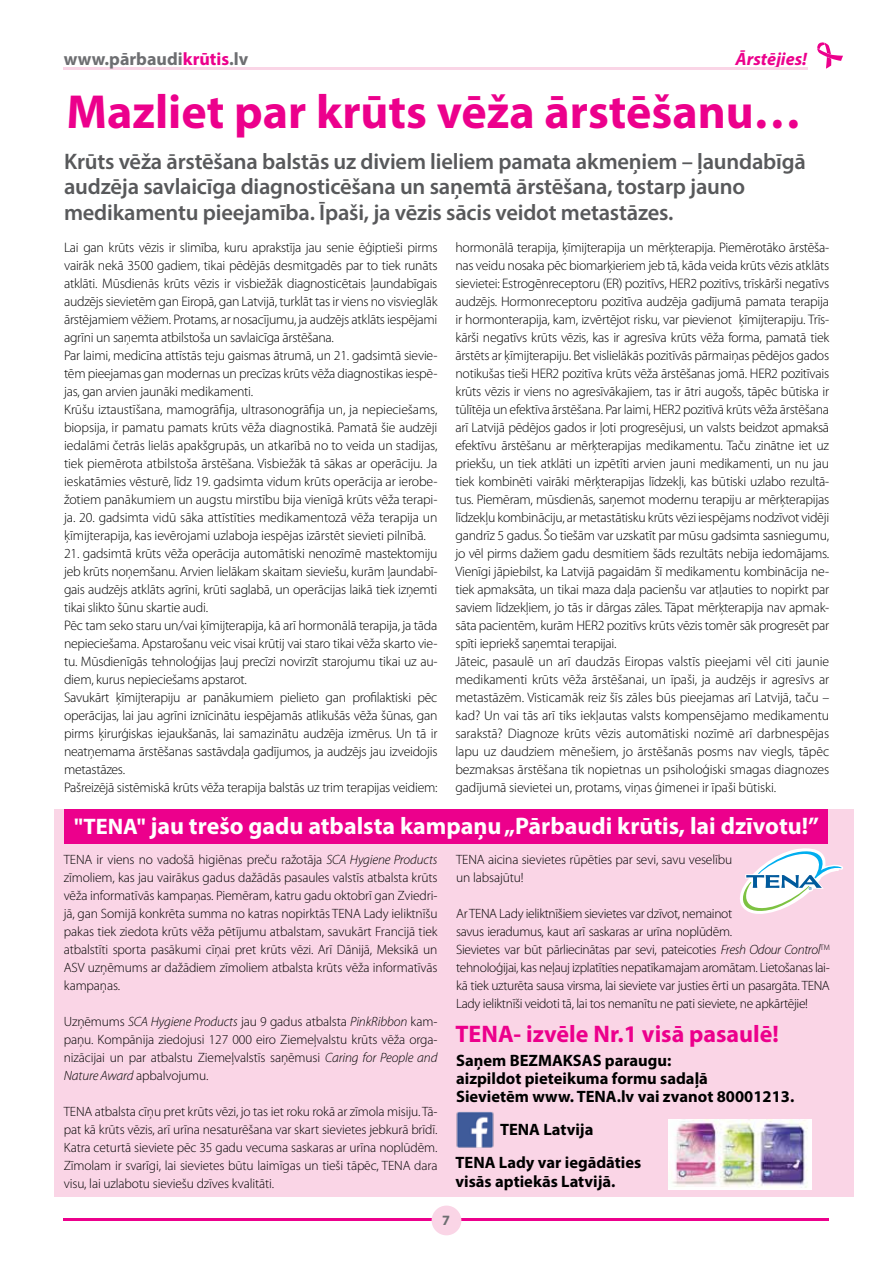
<style>
.page{position:relative;width:893px;height:1263px;background:#fff}
.page>*{position:absolute;margin:0;border:0;box-sizing:border-box;transform-origin:0 0}
.t1{font:700 48px "Myriad Pro";color:#ec008c}
.t2{font:700 24px "Myriad Pro";color:#fff}
.t3{font:700 24px "Myriad Pro";color:#ec008c}
.t4{font:600 22.5px/25.5px "Myriad Pro";letter-spacing:-.01em;color:#58595b}
.t5{font:700 22.5px "Myriad Pro";color:#fff}
.t6{font:700 18px "Myriad Pro";color:#6d6e71}
.t7{font:italic 700 18px "Myriad Pro";color:#ec008c}
.t8{font:700 16.5px/18px "Myriad Pro";color:#000}
.t9{font:700 14.25px "Myriad Pro";color:#6d6e71}
.t10{font:300 13.8px/18px "Myriad Pro";letter-spacing:-.02em;color:#000}
.t11{font:300 13.5px/18px "Myriad Pro";letter-spacing:-.025em;color:#000;text-align:justify}
.s1{color:#ec008c}
.s2{font-size:22.5px}
.s3{font-style:italic}
</style>
<div class="page">
<div style="left:54px;top:809px;width:800px;height:388px;background:#fad5e6"></div>
<hr style="left:64px;top:67px;width:744px;height:3px;background:#fad5e6">
<hr style="left:64px;top:1218px;width:765px;height:2px;background:#ec008c">
<div style="left:432px;top:1205px;width:29px;height:30px;background:#fad5e6;border-radius:50%"></div>
<svg style="left:817px;top:42px;width:26px;height:27px"></svg>
<div style="left:65px;top:809px;width:763px;height:35px;background:#ec008c"></div>
<img style="left:669px;top:1119px;width:142px;height:71px">
<img style="left:456px;top:1111px;width:38px;height:37px">
<svg style="left:740px;top:848px;width:103px;height:66px"></svg>
<h3 class="t7" style="left:735px;top:47px;width:73px">Ārstējies!</h3>
<h3 class="t6" style="left:64px;top:47px;width:186px">www.pārbaudi<span class="s1">krūtis</span>.lv</h3>
<h1 class="t1" style="left:66px;top:81px;width:737px">Mazliet par krūts vēža ārstēšanu…</h1>
<h3 class="t4" style="left:64px;top:148px;width:743px">Krūts vēža ārstēšana balstās uz diviem lieliem pamata akmeņiem – ļaundabīgā audzēja savlaicīga diagnosticēšana un saņemtā ārstēšana, tostarp jauno medikamentu pieejamība. Īpaši, ja vēzis sācis veidot metastāzes.</h3>
<p class="t10" style="left:64px;top:238px;width:375px">Lai gan krūts vēzis ir slimība, kuru aprakstīja jau senie ēģiptieši pirms vairāk nekā 3500 gadiem, tikai pēdējās desmitgadēs par to tiek runāts atklāti. Mūsdienās krūts vēzis ir visbiežāk diagnosticētais ļaundabīgais audzējs sievietēm gan Eiropā, gan Latvijā, turklāt tas ir viens no visvieglāk ārstējamiem vēžiem. Protams, ar nosacījumu, ja audzējs atklāts iespējami agrīni un saņemta atbilstoša un savlaicīga ārstēšana.<br>Par laimi, medicīna attīstās teju gaismas ātrumā, un 21. gadsimtā sievie&shy;tēm pieejamas gan modernas un precīzas krūts vēža diagnostikas iespē&shy;jas, gan arvien jaunāki medikamenti.<br>Krūšu iztaustīšana, mamogrāfija, ultrasonogrāfija un, ja nepieciešams, biopsija, ir pamatu pamats krūts vēža diagnostikā. Pamatā šie audzēji iedalāmi četrās lielās apakšgrupās, un atkarībā no to veida un stadijas, tiek piemērota atbilstoša ārstēšana. Visbiežāk tā sākas ar operāciju. Ja ieskatāmies vēsturē, līdz 19. gadsimta vidum krūts operācija ar ierobe&shy;žotiem panākumiem un augstu mirstību bija vienīgā krūts vēža terapi&shy;ja. 20. gadsimta vidū sāka attīstīties medikamentozā vēža terapija un ķīmijterapija, kas ievērojami uzlaboja iespējas izārstēt sievieti pilnībā.</p>
<p class="t10" style="left:64px;top:544px;width:375px">21. gadsimtā krūts vēža operācija automātiski nenozīmē mastektomiju jeb krūts noņemšanu. Arvien lielākam skaitam sieviešu, kurām ļaundabī&shy;gais audzējs atklāts agrīni, krūti saglabā, un operācijas laikā tiek izņemti tikai slikto šūnu skartie audi.<br>Pēc tam seko staru un/vai ķīmijterapija, kā arī hormonālā terapija, ja tāda nepieciešama. Apstarošanu veic visai krūtij vai staro tikai vēža skarto vie&shy;tu. Mūsdienīgās tehnoloģijas ļauj precīzi novirzīt starojumu tikai uz au&shy;diem, kurus nepieciešams apstarot.<br>Savukārt ķīmijterapiju ar panākumiem pielieto gan profilaktiski pēc operācijas, lai jau agrīni iznīcinātu iespējamās atlikušās vēža šūnas, gan pirms ķirurģiskas iejaukšanās, lai samazinātu audzēja izmērus. Un tā ir neatņemama ārstēšanas sastāvdaļa gadījumos, ja audzējs jau izveidojis metastāzes.<br>Pašreizējā sistēmiskā krūts vēža terapija balstās uz trim terapijas veidiem:</p>
<p class="t10" style="left:455px;top:238px;width:375px">hormonālā terapija, ķīmijterapija un mērķterapija. Piemērotāko ārstēša&shy;nas veidu nosaka pēc biomarķieriem jeb tā, kāda veida krūts vēzis atklāts sievietei: Estrogēnreceptoru (ER) pozitīvs, HER2 pozitīvs, trīskārši negatīvs audzējs. Hormonreceptoru pozitīva audzēja gadījumā pamata terapija ir hormonterapija, kam, izvērtējot risku, var pievienot ķīmijterapiju. Trīs&shy;kārši negatīvs krūts vēzis, kas ir agresīva krūts vēža forma, pamatā tiek ārstēts ar ķīmijterapiju. Bet vislielākās pozitīvās pārmaiņas pēdējos gados notikušas tieši HER2 pozitīva krūts vēža ārstēšanas jomā. HER2 pozitīvais krūts vēzis ir viens no agresīvākajiem, tas ir ātri augošs, tāpēc būtiska ir tūlītēja un efektīva ārstēšana. Par laimi, HER2 pozitīvā krūts vēža ārstēšana arī Latvijā pēdējos gados ir ļoti progresējusi, un valsts beidzot apmaksā efektīvu ārstēšanu ar mērķterapijas medikamentu. Taču zinātne iet uz priekšu, un tiek atklāti un izpētīti arvien jauni medikamenti, un nu jau tiek kombinēti vairāki mērķterapijas līdzekļi, kas būtiski uzlabo rezultā&shy;tus. Piemēram, mūsdienās, saņemot modernu terapiju ar mērķterapijas līdzekļu kombināciju, ar metastātisku krūts vēzi iespējams nodzīvot vidēji gandrīz 5 gadus. Šo tiešām var uzskatīt par mūsu gadsimta sasniegumu, jo vēl pirms dažiem gadu desmitiem šāds rezultāts nebija iedomājams.<br>Vienīgi jāpiebilst, ka Latvijā pagaidām šī medikamentu kombinācija ne&shy;tiek apmaksāta, un tikai maza daļa pacienšu var atļauties to nopirkt par saviem līdzekļiem, jo tās ir dārgas zāles. Tāpat mērķterapija nav apmak&shy;sāta pacientēm, kurām HER2 pozitīvs krūts vēzis tomēr sāk progresēt par spīti iepriekš saņemtai terapijai.<br>Jāteic, pasaulē un arī daudzās Eiropas valstīs pieejami vēl citi jaunie medikamenti krūts vēža ārstēšanai, un īpaši, ja audzējs ir agresīvs ar metastāzēm. Visticamāk reiz šīs zāles būs pieejamas arī Latvijā, taču – kad? Un vai tās arī tiks iekļautas valsts kompensējamo medikamentu sarakstā? Diagnoze krūts vēzis automātiski nozīmē arī darbnespējas lapu uz daudziem mēnešiem, jo ārstēšanās posms nav viegls, tāpēc bezmaksas ārstēšana tik nopietnas un psiholoģiski smagas diagnozes gadījumā sievietei un, protams, viņas ģimenei ir īpaši būtiski.</p>
<h3 class="t5" style="left:74px;top:812px;width:24px">"TENA</h3>
<h2 class="t2" style="left:137px;top:810px;width:684px"><span class="s2">"</span> jau trešo gadu atbalsta kampaņu „Pārbaudi krūtis, lai dzīvotu!”</h2>
<p class="t11" style="left:64px;top:850px;width:375px">TENA ir viens no vadošā higiēnas preču ražotāja <span class="s3">SCA Hygiene Products </span>zīmoliem, kas jau vairākus gadus dažādās pasaules valstīs atbalsta krūts vēža informatīvās kampaņas. Piemēram, katru gadu oktobrī gan Zviedri&shy;jā, gan Somijā konkrēta summa no katras nopirktās TENA Lady ieliktnīšu pakas tiek ziedota krūts vēža pētījumu atbalstam, savukārt Francijā tiek atbalstīti sporta pasākumi cīņai pret krūts vēzi. Arī Dānijā, Meksikā un ASV uzņēmums ar dažādiem zīmoliem atbalsta krūts vēža informatīvās kampaņas.</p>
<p class="t11" style="left:64px;top:1012px;width:375px">Uzņēmums <span class="s3">SCA Hygiene Products</span> jau 9 gadus atbalsta <span class="s3">PinkRibbon</span> kam&shy;paņu. Kompānija ziedojusi 127 000 eiro Ziemeļvalstu krūts vēža orga&shy;nizācijai un par atbalstu Ziemeļvalstīs saņēmusi <span class="s3">Caring for People and Nature Award</span> apbalvojumu.</p>
<p class="t11" style="left:64px;top:1102px;width:375px">TENA atbalsta cīņu pret krūts vēzi, jo tas iet roku rokā ar zīmola misiju. Tā&shy;pat kā krūts vēzis, arī urīna nesaturēšana var skart sievietes jebkurā brīdī.<br>Katra ceturtā sieviete pēc 35 gadu vecuma saskaras ar urīna noplūdēm.<br>Zīmolam ir svarīgi, lai sievietes būtu laimīgas un tieši tāpēc, TENA dara visu, lai uzlabotu sieviešu dzīves kvalitāti.</p>
<p class="t11" style="left:456px;top:850px;width:278px">TENA aicina sievietes rūpēties par sevi, savu veselību un labsajūtu!</p>
<p class="t11" style="left:456px;top:904px;width:375px;text-align:left">Ar TENA Lady ieliktnīšiem sievietes var dzīvot, nemainot<br>savus ieradumus, kaut arī saskaras ar urīna noplūdēm.<br>Sievietes var būt pārliecinātas par sevi, pateicoties <span class="s3">Fresh Odour Control</span><sup>TM </sup>tehnoloģijai, kas neļauj izplatīties nepatīkamajam aromātam. Lietošanas lai&shy;kā tiek uzturēta sausa virsma, lai sieviete var justies ērti un pasargāta. TENA Lady ieliktnīši veidoti tā, lai tos nemanītu ne pati sieviete, ne apkārtējie!</p>
<h2 class="t3" style="left:455px;top:1018px;width:16px">TENA</h2>
<h2 class="t3" style="left:514px;top:1018px;width:267px">- izvēle Nr.1 visā pasaulē!</h2>
<p class="t8" style="left:456px;top:1051px;width:253px;text-indent:107px">KSAS paraugu: aizpildot pieteikuma formu sadaļā<br>Sievietēm www. TENA</p>
<p class="t8" style="left:456px;top:1051px;width:65px">Saņem BEZMA</p>
<p class="t8" style="left:617px;top:1087px;width:179px">.lv vai zvanot 80001213.</p>
<p class="t8" style="left:500px;top:1120px;width:11px">TENA</p>
<p class="t8" style="left:543px;top:1120px;width:51px">Latvija</p>
<p class="t8" style="left:455px;top:1151px;width:187px;line-height:19.8px;text-indent:43px">Lady var iegādāties visās aptiekās Latvijā.</p>
<p class="t8" style="left:455px;top:1152px;width:11px">TENA</p>
<p class="t9" style="left:442px;top:1211px;width:9px">7</p>
</div>
